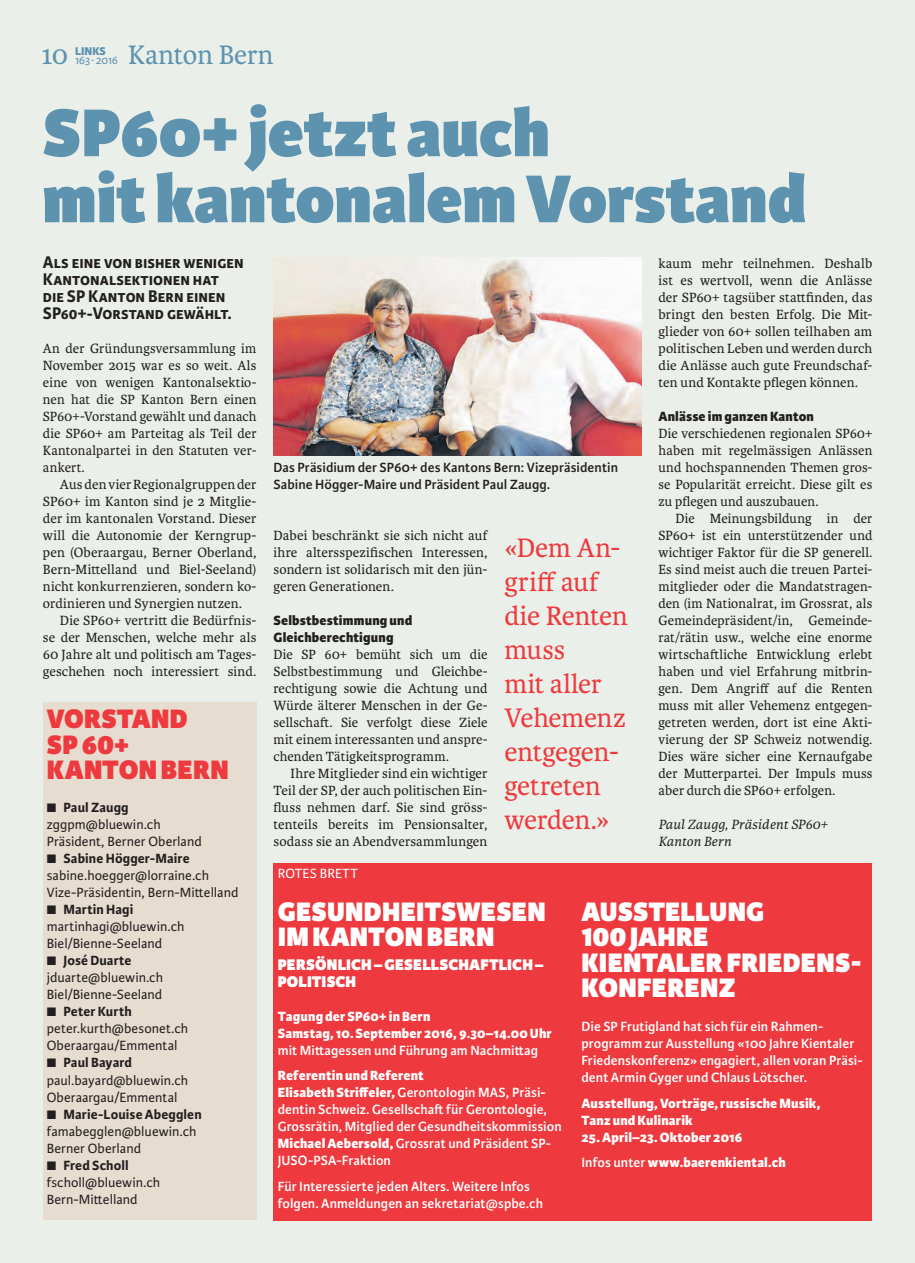
<style>
.page{position:relative;width:915px;height:1263px;background:#fff}
.page>*{position:absolute;margin:0;border:0;box-sizing:border-box;transform-origin:0 0}
.t1{font:800 72px/66px "Karmina Sans";color:#5e93b0}
.t2{font:800 28.5px/25.5px "Karmina Sans";letter-spacing:.005em;color:#fff}
.t3{font:28.5px/34px "Karmina";letter-spacing:-.005em;color:#ee3a3e}
.t4{font:800 28.5px/25.5px "Karmina Sans";letter-spacing:.005em;color:#ee3a3e}
.t5{font:28.5px "Karmina";color:#5e93b0}
.t6{font:700 18px/17px "Karmina Sans";color:#231f20}
.t7{font:800 16.5px/16.5px "Karmina Sans";letter-spacing:.01em;color:#fff}
.t8{font:14.25px/17px "Karmina";letter-spacing:.01em;color:#231f20;text-align:justify}
.t9{font:600 14.25px/17px "Karmina Sans";letter-spacing:.005em;color:#fff}
.t10{font:14.25px/17px "Karmina Sans";letter-spacing:.005em;color:#231f20}
.t11{font:800 14.25px/17px "Karmina Sans";letter-spacing:.01em;color:#fff}
.t12{font:700 14.25px "Karmina Sans";letter-spacing:.01em;color:#231f20}
.t13{font:600 14.25px/17px "Karmina Sans";letter-spacing:.005em;color:#231f20}
.t14{font:800 14.25px/17px "Karmina Sans";letter-spacing:.01em;color:#231f20}
.t15{font:italic 14.25px/17px "Karmina";letter-spacing:.005em;color:#231f20}
.t16{font:14.25px "Karmina Sans";letter-spacing:.005em;color:#fff}
.t17{font:12px "Karmina Sans";letter-spacing:-.04em;color:#5e93b0}
.t18{font:800 12px "Karmina Sans";color:#5e93b0}
.s1{font-weight:800}
.s2{font-weight:600}
</style>
<div class="page">
<div style="left:0;top:0;width:914px;height:1263px;background:#eaf0e9"></div>
<div style="left:43px;top:702px;width:213px;height:518px;background:#e6dccf"></div>
<img style="left:273px;top:258px;width:368px;height:197px">
<div style="left:273px;top:863px;width:599px;height:357px;background:#ee3a3e"></div>
<p class="t17" style="left:75px;top:53px;width:45px">163 ∙ 2016</p>
<h2 class="t5" style="left:128px;top:39px;width:147px">Kanton Bern</h2>
<h2 class="t5" style="left:41px;top:39px;width:28px">10</h2>
<p class="t18" style="left:75px;top:44px;width:32px">LINKS</p>
<h1 class="t1" style="left:43px;top:103px;width:764px">SP60+ jetzt auch<br>mit kantonalem Vorstand</h1>
<p class="t6" style="left:43px;top:254px;width:202px">Als eine von bisher wenigen<br>Kantonalsektionen hat die SP Kanton Bern einen<br>SP60+-Vorstand gewählt.</p>
<p class="t8" style="left:43px;top:340px;width:215px">An der Gründungsversammlung im November 2015 war es so weit. Als eine von wenigen Kantonalsektio&shy;nen hat die SP Kanton Bern einen SP60+-Vorstand gewählt und danach die SP60+ am Parteitag als Teil der Kantonalpartei in den Statuten ver&shy;ankert.</p>
<p class="t8" style="left:43px;top:476px;width:215px;text-indent:17px">Aus den vier Regionalgruppen der SP60+ im Kanton sind je 2 Mitglie&shy;der im kantonalen Vorstand. Dieser will die Autonomie der Kerngrup&shy;pen (Oberaargau, Berner Oberland, Bern-Mittelland und Biel-Seeland) nicht konkurrenzieren, sondern ko&shy;ordinieren und Synergien nutzen.</p>
<p class="t8" style="left:43px;top:612px;width:215px;text-indent:17px">Die SP60+ vertritt die Bedürfnis&shy;se der Menschen, welche mehr als 60 Jahre alt und politisch am Tages&shy;geschehen noch interessiert sind.</p>
<p class="t8" style="left:658px;top:255px;width:215px">kaum mehr teilnehmen. Deshalb ist es wertvoll, wenn die Anlässe der SP60+ tagsüber stattfinden, das bringt den besten Erfolg. Die Mit&shy;glieder von 60+ sollen teilhaben am politischen Leben und werden durch die Anlässe auch gute Freundschaf&shy;ten und Kontakte pflegen können.</p>
<p class="t14" style="left:658px;top:408px;width:157px">Anlässe im ganzen Kanton</p>
<p class="t8" style="left:658px;top:425px;width:215px">Die verschiedenen regionalen SP60+ haben mit regelmässigen Anlässen und hochspannenden Themen gros&shy;se Popularität erreicht. Diese gilt es zu pflegen und auszubauen.</p>
<p class="t8" style="left:658px;top:510px;width:215px;text-indent:17px">Die Meinungsbildung in der SP60+ ist ein unterstützender und wichtiger Faktor für die SP generell.<br>Es sind meist auch die treuen Partei&shy;mitglieder oder die Mandatstragen&shy;den (im Nationalrat, im Grossrat, als Gemeindepräsident/in, Gemeinde&shy;rat/rätin usw., welche eine enorme wirtschaftliche Entwicklung erlebt haben und viel Erfahrung mitbrin&shy;gen. Dem Angriff auf die Renten muss mit aller Vehemenz entgegen&shy;getreten werden, dort ist eine Akti&shy;vierung der SP Schweiz notwendig.<br>Dies wäre sicher eine Kernaufgabe der Mutterpartei. Der Impuls muss aber durch die SP60+ erfolgen.</p>
<p class="t15" style="left:658px;top:816px;width:170px">Paul Zaugg, Präsident SP60+<br>Kanton Bern</p>
<p class="t13" style="left:273px;top:459px;width:346px">Das Präsidium der SP60+ des Kantons Bern: Vizepräsidentin<br>Sabine Högger-Maire und Präsident Paul Zaugg.</p>
<p class="t8" style="left:273px;top:527px;width:215px">Dabei beschränkt sie sich nicht auf ihre altersspezifischen Interessen, sondern ist solidarisch mit den jün&shy;geren Generationen.</p>
<p class="t14" style="left:273px;top:612px;width:140px">Selbstbestimmung und<br>Gleichberechtigung</p>
<p class="t8" style="left:273px;top:646px;width:215px">Die SP 60+ bemüht sich um die Selbstbestimmung und Gleichbe&shy;rechtigung sowie die Achtung und Würde älterer Menschen in der Ge&shy;sellschaft. Sie verfolgt diese Ziele mit einem interessanten und anspre&shy;chenden Tätigkeitsprogramm.</p>
<p class="t8" style="left:273px;top:765px;width:215px;text-indent:17px">Ihre Mitglieder sind ein wichtiger Teil der SP, der auch politischen Ein&shy;fluss nehmen darf. Sie sind gröss&shy;tenteils bereits im Pensionsalter, sodass sie an Abendversammlungen</p>
<h2 class="t3" style="left:504px;top:531px;width:125px">«Dem An&shy;griff auf die Renten muss<br>mit aller<br>Vehemenz entgegen&shy;getreten werden.»</h2>
<h2 class="t4" style="left:47px;top:707px;width:183px">VORSTAND<br>SP 60+<br>KANTON BERN</h2>
<p class="t12" style="left:63px;top:799px;width:67px">Paul Zaugg</p>
<p class="t10" style="left:47px;top:816px;width:156px">zggpm@bluewin.ch<br>Präsident, Berner Oberland</p>
<p class="t12" style="left:63px;top:850px;width:128px">Sabine Högger-Maire</p>
<p class="t10" style="left:47px;top:867px;width:193px">sabine.hoegger@lorraine.ch<br>Vize-Präsidentin, Bern-Mittelland</p>
<p class="t12" style="left:63px;top:901px;width:71px">Martin Hagi</p>
<p class="t10" style="left:47px;top:918px;width:139px">martinhagi@bluewin.ch<br>Biel/Bienne-Seeland</p>
<p class="t12" style="left:63px;top:952px;width:70px">José Duarte</p>
<p class="t10" style="left:47px;top:969px;width:118px">jduarte@bluewin.ch<br>Biel/Bienne-Seeland</p>
<p class="t12" style="left:63px;top:1003px;width:70px">Peter Kurth</p>
<p class="t10" style="left:47px;top:1020px;width:143px">peter.kurth@besonet.ch<br>Oberaargau/Emmental</p>
<p class="t12" style="left:63px;top:1055px;width:70px">Paul Bayard</p>
<p class="t10" style="left:47px;top:1072px;width:143px">paul.bayard@bluewin.ch<br>Oberaargau/Emmental</p>
<p class="t12" style="left:63px;top:1106px;width:140px">Marie-Louise Abegglen</p>
<p class="t10" style="left:47px;top:1123px;width:151px">famabegglen@bluewin.ch<br>Berner Oberland</p>
<p class="t12" style="left:63px;top:1157px;width:67px">Fred Scholl</p>
<p class="t10" style="left:47px;top:1174px;width:115px">fscholl@bluewin.ch<br>Bern-Mittelland</p>
<p class="t16" style="left:278px;top:866px;width:82px">ROTES BRETT</p>
<h2 class="t2" style="left:278px;top:900px;width:269px">GESUNDHEITSWESEN<br>IM KANTON BERN</h2>
<p class="t7" style="left:278px;top:957px;width:267px">PERSÖNLICH – GESELLSCHAFTLICH –<br>POLITISCH</p>
<p class="t11" style="left:278px;top:1008px;width:275px">Tagung der SP60+ in Bern<br>Samstag, 10. September 2016, 9.30–14.00 Uhr</p>
<p class="t9" style="left:278px;top:1042px;width:262px">mit Mittagessen und Führung am Nachmittag</p>
<p class="t9" style="left:278px;top:1067px;width:285px"><span class="s1">Referentin und Referent<br>Elisabeth Striffeler,</span> Gerontologin MAS, Präsi&shy;dentin Schweiz. Gesellschaft für Gerontologie, Grossrätin, Mitglied der Gesundheitskommission <span class="s1">Michael Aebersold,</span> Grossrat und Präsident SP-JUSO-PSA-Fraktion</p>
<p class="t9" style="left:278px;top:1178px;width:267px">Für Interessierte jeden Alters. Weitere Infos folgen. Anmeldungen an sekretariat@spbe.ch</p>
<h2 class="t2" style="left:581px;top:900px;width:281px">AUSSTELLUNG<br>100 JAHRE<br>KIENTALER FRIEDENS-<br>KONFERENZ</h2>
<p class="t9" style="left:581px;top:1018px;width:283px">Die SP Frutigland hat sich für ein Rahmen&shy;programm zur Ausstellung «100 Jahre Kientaler Friedenskonferenz» engagiert, allen voran Präsi&shy;dent Armin Gyger und Chlaus Lötscher.</p>
<p class="t11" style="left:581px;top:1095px;width:240px">Ausstellung, Vorträge, russische Musik,<br>Tanz und Kulinarik</p>
<p class="t11" style="left:581px;top:1125px;width:206px;line-height:25.5px">25. April–23. Oktober 2016<br><span class="s2">Infos unter</span> www.baerenkiental.ch</p>
</div>
